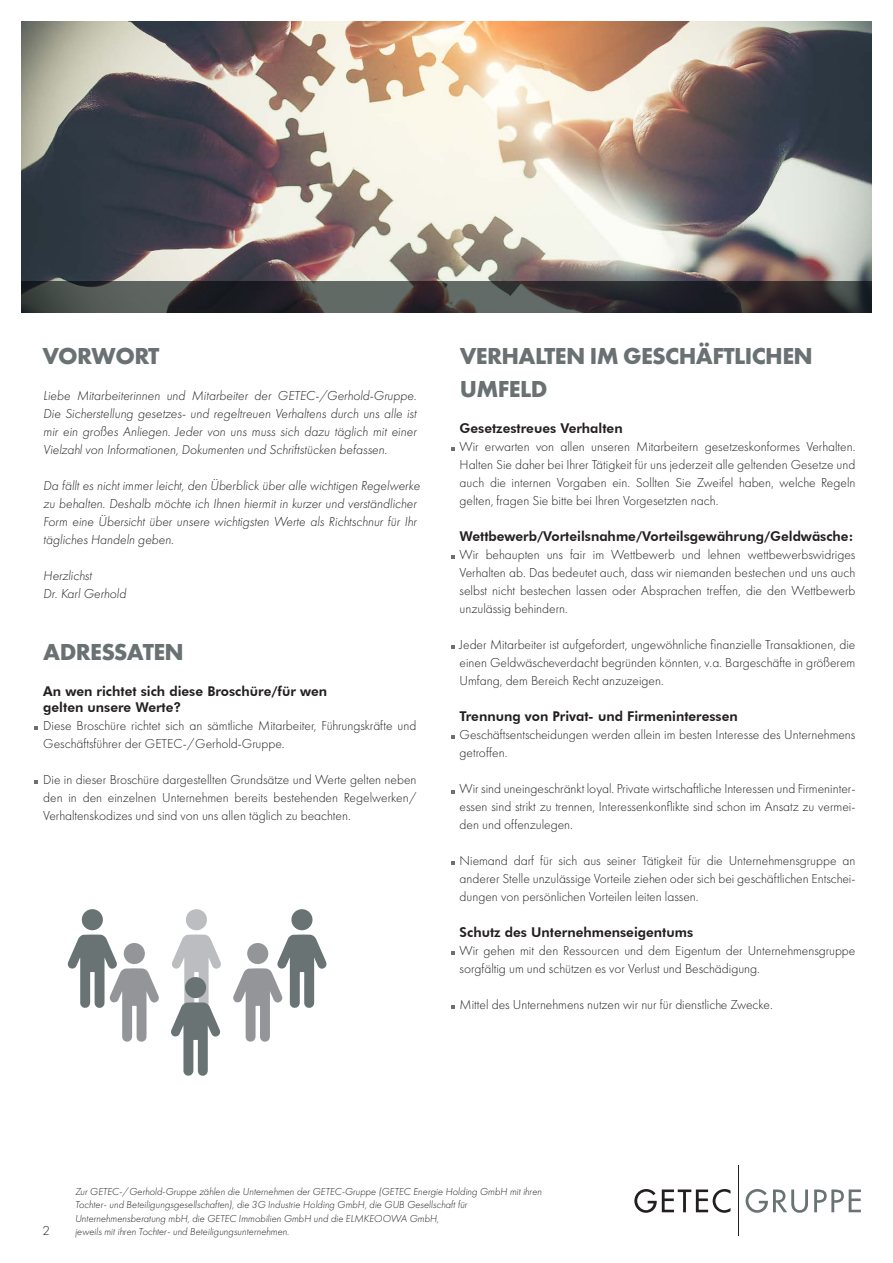
<style>
.page{position:relative;width:893px;height:1263px;background:#fff}
.page>*{position:absolute;margin:0;border:0;box-sizing:border-box;transform-origin:0 0}
.t1{font:700 24px "Futura PT";letter-spacing:-.025em;color:#697172}
.t2{font:300 13.5px/18px "Futura PT";color:#231f20;text-align:justify}
.t3{font:italic 300 13.5px/18px "Futura PT";color:#231f20}
.t4{font:800 13.5px/16.2px "Futura BT";color:#231f20}
.t5{font:italic 300 10.5px/13.5px "Futura PT";color:#231f20}
</style>
<div class="page">
<img style="left:21px;top:21px;width:851px;height:260px">
<svg style="left:21px;top:281px;width:851px;height:32px;background:#3a3a3c"></svg>
<svg style="left:67px;top:934px;width:92px;height:108px"></svg>
<div style="left:82px;top:909px;width:21px;height:21px;background:#697374;border-radius:50%"></div>
<div style="left:186px;top:909px;width:21px;height:21px;background:#bcbdc0;border-radius:50%"></div>
<div style="left:291px;top:909px;width:21px;height:21px;background:#697374;border-radius:50%"></div>
<svg style="left:233px;top:934px;width:94px;height:108px"></svg>
<div style="left:247px;top:943px;width:21px;height:21px;background:#939598;border-radius:50%"></div>
<svg style="left:171px;top:934px;width:50px;height:142px"></svg>
<div style="left:185px;top:977px;width:21px;height:21px;background:#697374;border-radius:50%"></div>
<svg style="left:34px;top:726px;width:4px;height:4px"></svg>
<svg style="left:451px;top:447px;width:3px;height:4px"></svg>
<svg style="left:451px;top:555px;width:3px;height:4px"></svg>
<svg style="left:451px;top:645px;width:3px;height:4px"></svg>
<svg style="left:451px;top:735px;width:3px;height:4px"></svg>
<svg style="left:451px;top:790px;width:3px;height:4px"></svg>
<svg style="left:451px;top:861px;width:3px;height:4px"></svg>
<svg style="left:451px;top:951px;width:3px;height:4px"></svg>
<svg style="left:451px;top:1005px;width:3px;height:4px"></svg>
<svg style="left:34px;top:780px;width:4px;height:4px"></svg>
<hr style="left:739px;top:1165px;width:1px;height:71px;background:#231f20">
<svg style="left:746px;top:1189px;width:115px;height:24px"></svg>
<svg style="left:634px;top:1189px;width:96px;height:24px"></svg>
<h1 class="t1" style="left:43px;top:343px;width:118px">VORWORT</h1>
<h1 class="t1" style="left:460px;top:343px;width:354px">VERHALTEN IM GESCHÄFTLICHEN</h1>
<p class="t3" style="left:43px;top:387px;width:375px">Liebe Mitarbeiterinnen und Mitarbeiter der GETEC-/Gerhold-Gruppe.</p>
<h1 class="t1" style="left:460px;top:376px;width:89px">UMFELD</h1>
<p class="t3" style="left:43px;top:405px;width:375px;text-align:justify">Die Sicherstellung gesetzes- und regeltreuen Verhaltens durch uns alle ist mir ein großes Anliegen. Jeder von uns muss sich dazu täglich mit einer Vielzahl von Informationen, Dokumenten und Schriftstücken befassen.</p>
<p class="t3" style="left:43px;top:477px;width:378px">Da fällt es nicht immer leicht, den Überblick über alle wichtigen Regelwerke zu behalten. Deshalb möchte ich Ihnen hiermit in kurzer und verständlicher Form eine Übersicht über unsere wichtigsten Werte als Richtschnur für Ihr tägliches Handeln geben.</p>
<p class="t3" style="left:43px;top:567px;width:84px">Herzlichst<br>Dr. Karl Gerhold</p>
<p class="t4" style="left:460px;top:421px;width:165px">Gesetzestreues Verhalten</p>
<p class="t2" style="left:460px;top:438px;width:397px">Wir erwarten von allen unseren Mitarbeitern gesetzeskonformes Verhalten.<br>Halten Sie daher bei Ihrer Tätigkeit für uns jederzeit alle geltenden Gesetze und auch die internen Vorgaben ein. Sollten Sie Zweifel haben, welche Regeln gelten, fragen Sie bitte bei Ihren Vorgesetzten nach.</p>
<p class="t4" style="left:460px;top:529px;width:395px">Wettbewerb/Vorteilsnahme/Vorteilsgewährung/Geldwäsche:</p>
<p class="t2" style="left:460px;top:546px;width:397px">Wir behaupten uns fair im Wettbewerb und lehnen wettbewerbswidriges Verhalten ab. Das bedeutet auch, dass wir niemanden bestechen und uns auch selbst nicht bestechen lassen oder Absprachen treffen, die den Wettbewerb unzulässig behindern.</p>
<p class="t2" style="left:460px;top:636px;width:397px">Jeder Mitarbeiter ist aufgefordert, ungewöhnliche finanzielle Transaktionen, die einen Geldwäscheverdacht begründen könnten, v.a. Bargeschäfte in größerem Umfang, dem Bereich Recht anzuzeigen.</p>
<p class="t4" style="left:460px;top:709px;width:280px">Trennung von Privat- und Firmeninteressen</p>
<p class="t2" style="left:460px;top:726px;width:397px">Geschäftsentscheidungen werden allein im besten Interesse des Unternehmens getroffen.</p>
<p class="t2" style="left:460px;top:780px;width:397px">Wir sind uneingeschränkt loyal. Private wirtschaftliche Interessen und Firmeninter&shy;essen sind strikt zu trennen, Interessenkonflikte sind schon im Ansatz zu vermei&shy;den und offenzulegen.</p>
<p class="t2" style="left:460px;top:852px;width:397px">Niemand darf für sich aus seiner Tätigkeit für die Unternehmensgruppe an anderer Stelle unzulässige Vorteile ziehen oder sich bei geschäftlichen Entschei&shy;dungen von persönlichen Vorteilen leiten lassen.</p>
<p class="t4" style="left:460px;top:925px;width:235px">Schutz des Unternehmenseigentums</p>
<p class="t2" style="left:460px;top:942px;width:397px">Wir gehen mit den Ressourcen und dem Eigentum der Unternehmensgruppe sorgfältig um und schützen es vor Verlust und Beschädigung.</p>
<p class="t2" style="left:460px;top:996px;width:315px">Mittel des Unternehmens nutzen wir nur für dienstliche Zwecke.</p>
<h1 class="t1" style="left:43px;top:638px;width:142px">ADRESSATEN</h1>
<p class="t4" style="left:43px;top:684px;width:285px">An wen richtet sich diese Broschüre/für wen gelten unsere Werte?</p>
<p class="t2" style="left:43px;top:717px;width:375px">Diese Broschüre richtet sich an sämtliche Mitarbeiter, Führungskräfte und<br>Geschäftsführer der GETEC-/ Gerhold-Gruppe.</p>
<p class="t2" style="left:43px;top:771px;width:375px">Die in dieser Broschüre dargestellten Grundsätze und Werte gelten neben den in den einzelnen Unternehmen bereits bestehenden Regelwerken/ Verhaltenskodizes und sind von uns allen täglich zu beachten.</p>
<p class="t5" style="left:75px;top:1185px;width:468px">Zur GETEC-/ Gerhold-Gruppe zählen die Unternehmen der GETEC-Gruppe (GETEC Energie Holding GmbH mit ihren<br>Tochter- und Beteiligungsgesellschaften), die 3G Industrie Holding GmbH, die GUB Gesellschaft für<br>Unternehmensberatung mbH, die GETEC Immobilien GmbH und die ELMKEOOWA GmbH,</p>
<p class="t2" style="left:43px;top:1222px;width:9px">2</p>
<p class="t5" style="left:75px;top:1225px;width:216px">jeweils mit ihren Tochter- und Beteiligungsunternehmen.</p>
</div>
